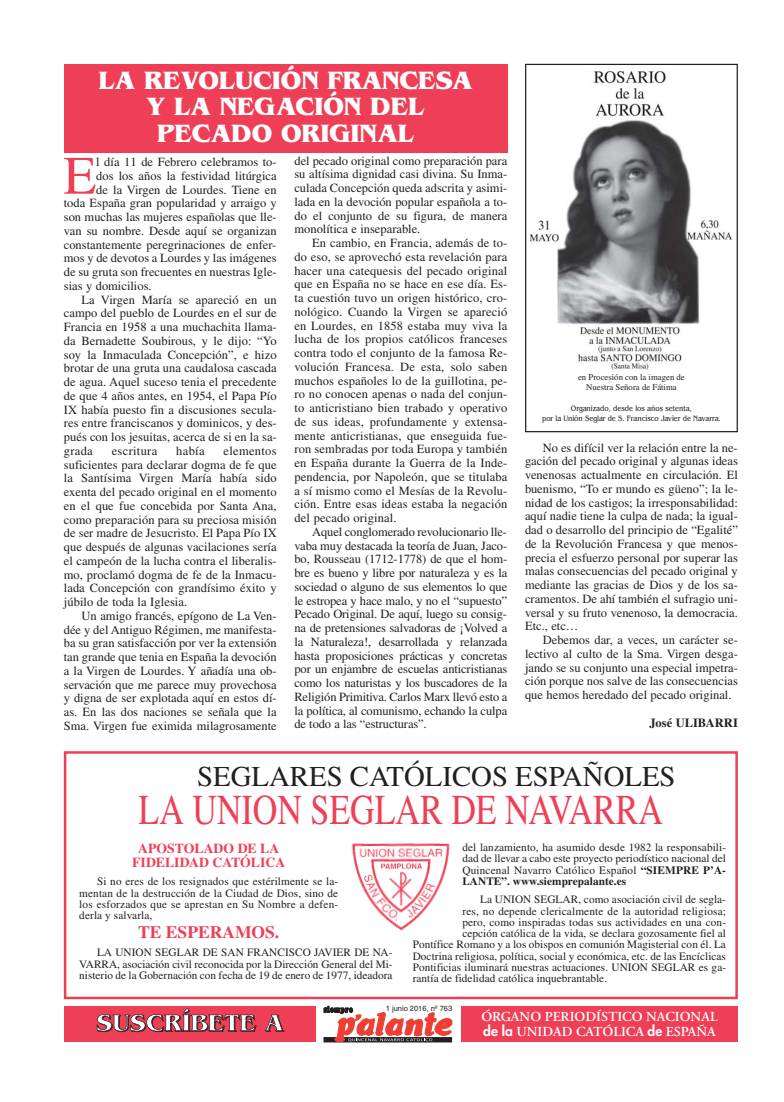
<style>
.page{position:relative;width:784px;height:1102px;background:#fff}
.page>*{position:absolute;margin:0;border:0;box-sizing:border-box;transform-origin:0 0}
.t1{font:54px "Times";color:#ef3f56}
.t2{font:42.5px "Times";color:#ef3f56;scale:.8 1}
.t3{font:28.75px "Times";color:#231f20}
.t4{font:700 26.25px/26.2px "Benguiat";color:#fff;text-align:center}
.t5{font:700 17.5px "Times";color:#ef3f56}
.t6{font:600 13.75px/15px "Adobe Garamond";color:#fff}
.t7{font:700 13.75px/14.1px "Times";color:#ef3f56;text-align:center}
.t8{font:12.5px/13.8px "Times";color:#231f20;text-align:justify}
.t9{font:700 12.5px "Times";color:#231f20}
.t10{font:12.5px "Times";letter-spacing:.025em;color:#231f20}
.t11{font:11.25px/11.2px "Times";letter-spacing:.005em;color:#231f20;text-align:justify}
.t12{font:8.75px/10.5px "Times";color:#231f20;text-align:center}
.t13{font:8.12px/9.8px "Benguiat";color:#231f20;text-align:center;scale:.85 1}
.t14{font:7.5px "Helvetica";color:#231f20}
.s1{font-weight:700}
.s2{font-family:"Futura";font-weight:800}
</style>
<div class="page">
<div style="left:64px;top:1006px;width:251px;height:36px;background:#ef3f56"></div>
<svg style="left:96px;top:1008px;width:187px;height:24px"></svg>
<div style="left:461px;top:1006px;width:276px;height:36px;background:#ef3f56"></div>
<svg style="left:323px;top:1006px;width:130px;height:36px"></svg>
<div style="left:64px;top:751px;width:673px;height:248px;border:2px solid #ef3f56"></div>
<img style="left:351px;top:843px;width:99px;height:88px">
<div style="left:64px;top:64px;width:443px;height:88px;background:#ef3f56"></div>
<div style="left:524px;top:64px;width:213px;height:368px;border:1px solid #231f20"></div>
<img style="left:529px;top:70px;width:203px;height:300px">
<h3 class="t4" style="left:98px;top:70px;width:375px">LA REVOLUCIÓN FRANCESA<br>Y LA NEGACIÓN DEL<br>PECADO ORIGINAL</h3>
<h1 class="t1" style="left:63px;top:156px;width:34px">E</h1>
<p class="t8" style="left:96px;top:156px;width:182px">l día 11 de Febrero celebramos to-</p>
<p class="t8" style="left:96px;top:170px;width:182px">dos los años la festividad litúrgica</p>
<p class="t8" style="left:96px;top:184px;width:182px">de la Virgen de Lourdes. Tiene en</p>
<p class="t8" style="left:64px;top:198px;width:214px">toda España gran popularidad y arraigo y</p>
<p class="t8" style="left:64px;top:211px;width:214px">son muchas las mujeres españolas que lle-</p>
<p class="t8" style="left:64px;top:225px;width:214px">van su nombre. Desde aquí se organizan</p>
<p class="t8" style="left:64px;top:239px;width:214px">constantemente peregrinaciones de enfer-</p>
<p class="t8" style="left:64px;top:253px;width:214px">mos y de devotos a Lourdes y las imágenes</p>
<p class="t8" style="left:64px;top:266px;width:214px">de su gruta son frecuentes en nuestras Igle-</p>
<p class="t8" style="left:64px;top:280px;width:89px">sias y domicilios.</p>
<p class="t8" style="left:81px;top:294px;width:196px">La Virgen María se apareció en un</p>
<p class="t8" style="left:64px;top:308px;width:214px">campo del pueblo de Lourdes en el sur de</p>
<p class="t8" style="left:64px;top:321px;width:214px">Francia en 1958 a una muchachita llama-</p>
<p class="t8" style="left:64px;top:335px;width:214px">da Bernadette Soubirous, y le dijo: “Yo</p>
<p class="t8" style="left:64px;top:349px;width:214px">soy la Inmaculada Concepción”, e hizo</p>
<p class="t8" style="left:64px;top:363px;width:214px">brotar de una gruta una caudalosa cascada</p>
<p class="t8" style="left:64px;top:376px;width:214px">de agua. Aquel suceso tenia el precedente</p>
<p class="t8" style="left:64px;top:390px;width:214px">de que 4 años antes, en 1954, el Papa Pío</p>
<p class="t8" style="left:64px;top:404px;width:214px">IX había puesto fin a discusiones secula-</p>
<p class="t8" style="left:64px;top:418px;width:214px">res entre franciscanos y dominicos, y des-</p>
<p class="t8" style="left:64px;top:431px;width:214px">pués con los jesuitas, acerca de si en la sa-</p>
<p class="t8" style="left:64px;top:445px;width:30px">grada</p>
<p class="t10" style="left:112px;top:446px;width:47px">escritura</p>
<p class="t8" style="left:176px;top:445px;width:30px">había</p>
<p class="t8" style="left:64px;top:445px;width:214px;text-indent:159px">elementos suficientes para declarar dogma de fe que la Santísima Virgen María había sido exenta del pecado original en el momento en el que fue concebida por Santa Ana, como preparación para su preciosa misión de ser madre de Jesucristo. El Papa Pío IX que después de algunas vacilaciones sería el campeón de la lucha contra el liberalis&shy;mo, proclamó dogma de fe de la Inmacu&shy;lada Concepción con grandísimo éxito y júbilo de toda la Iglesia.</p>
<p class="t8" style="left:64px;top:610px;width:214px;text-indent:18px">Un amigo francés, epígono de La Ven&shy;dée y del Antiguo Régimen, me manifesta&shy;ba su gran satisfacción por ver la extensión tan grande que tenia en España la devoción a la Virgen de Lourdes. Y añadía una ob&shy;servación que me parece muy provechosa y digna de ser explotada aquí en estos dí&shy;as. En las dos naciones se señala que la Sma. Virgen fue eximida milagrosamente</p>
<p class="t8" style="left:294px;top:155px;width:214px">del pecado original como preparación para su altísima dignidad casi divina. Su Inma&shy;culada Concepción queda adscrita y asimi&shy;lada en la devoción popular española a to&shy;do el conjunto de su figura, de manera monolítica e inseparable.</p>
<p class="t8" style="left:294px;top:237px;width:214px;text-indent:18px">En cambio, en Francia, además de to&shy;do eso, se aprovechó esta revelación para hacer una catequesis del pecado original que en España no se hace en ese día. Es&shy;ta cuestión tuvo un origen histórico, cro&shy;nológico. Cuando la Virgen se apareció en Lourdes, en 1858 estaba muy viva la lucha de los propios católicos franceses contra todo el conjunto de la famosa Re&shy;volución Francesa. De esta, solo saben muchos españoles lo de la guillotina, pe&shy;ro no conocen apenas o nada del conjun&shy;to anticristiano bien trabado y operativo de sus ideas, profundamente y extensa&shy;mente anticristianas, que enseguida fue&shy;ron sembradas por toda Europa y también en España durante la Guerra de la Inde&shy;pendencia, por Napoleón, que se titulaba a sí mismo como el Mesías de la Revolu&shy;ción. Entre esas ideas estaba la negación del pecado original.</p>
<p class="t8" style="left:294px;top:526px;width:214px;text-indent:18px">Aquel conglomerado revolucionario lle&shy;vaba muy destacada la teoría de Juan, Jaco&shy;bo, Rousseau (1712-1778) de que el hom&shy;bre es bueno y libre por naturaleza y es la sociedad o alguno de sus elementos lo que le estropea y hace malo, y no el “supuesto” Pecado Original. De aquí, luego su consig&shy;na de pretensiones salvadoras de ¡Volved a la Naturaleza!, desarrollada y relanzada hasta proposiciones prácticas y concretas por un enjambre de escuelas anticristianas como los naturistas y los buscadores de la Religión Primitiva. Carlos Marx llevó esto a la política, al comunismo, echando la culpa de todo a las “estructuras”.</p>
<p class="t12" style="left:577px;top:373px;width:108px">en Procesión con la imagen de<br>Nuestra Señora de Fátima</p>
<p class="t13" style="left:541px;top:404px;width:212px">Organizado, desde los años setenta,<br>por la Unión Seglar de S. Francisco Javier de Navarra.</p>
<p class="t8" style="left:524px;top:442px;width:214px;text-indent:18px">No es difícil ver la relación entre la ne&shy;gación del pecado original y algunas ideas venenosas actualmente en circulación. El buenismo, “To er mundo es güeno”; la le&shy;nidad de los castigos; la irresponsabilidad: aquí nadie tiene la culpa de nada; la igual&shy;dad o desarrollo del principio de “Egalité” de la Revolución Francesa y que menos&shy;precia el esfuerzo personal por superar las malas consecuencias del pecado original y mediante las gracias de Dios y de los sa&shy;cramentos. De ahí también el sufragio uni&shy;versal y su fruto venenoso, la democracia.<br>Etc., etc…</p>
<p class="t8" style="left:524px;top:634px;width:214px;text-indent:18px">Debemos dar, a veces, un carácter se&shy;lectivo al culto de la Sma. Virgen desga&shy;jando se su conjunto una especial impetra&shy;ción porque nos salve de las consecuencias que hemos heredado del pecado original.</p>
<p class="t9" style="left:649px;top:718px;width:90px">José ULIBARRI</p>
<h3 class="t3" style="left:197px;top:766px;width:479px">SEGLARES CATÓLICOS ESPAÑOLES</h3>
<h2 class="t2" style="left:138px;top:794px;width:656px">LA UNION SEGLAR DE NAVARRA</h2>
<p class="t7" style="left:132px;top:842px;width:154px">APOSTOLADO DE LA<br>FIDELIDAD CATÓLICA</p>
<p class="t11" style="left:79px;top:877px;width:260px;text-indent:18px">Si no eres de los resignados que estérilmente se la&shy;mentan de la destrucción de la Ciudad de Dios, sino de los esforzados que se aprestan en Su Nombre a defen&shy;derla y salvarla,</p>
<h3 class="t5" style="left:138px;top:926px;width:142px">TE ESPERAMOS.</h3>
<p class="t11" style="left:79px;top:948px;width:314px;text-indent:18px">LA UNION SEGLAR DE SAN FRANCISCO JAVIER DE NA-VARRA, asociación civil reconocida por la Dirección General del Mi&shy;nisterio de la Gobernación con fecha de 19 de enero de 1977, ideadora</p>
<p class="t11" style="left:462px;top:843px;width:265px">del lanzamiento, ha asumido desde 1982 la responsabili&shy;dad de llevar a cabo este proyecto periodístico nacional del Quincenal Navarro Católico Español <span class="s1">“SIEMPRE P’A-LANTE”. www.siemprepalante.es</span></p>
<p class="t11" style="left:480px;top:895px;width:247px">La UNION SEGLAR, como asociación civil de segla-</p>
<p class="t11" style="left:462px;top:906px;width:265px">res, no depende clericalmente de la autoridad religiosa;</p>
<p class="t11" style="left:462px;top:917px;width:265px">pero, como inspiradas todas sus actividades en una con-</p>
<p class="t11" style="left:462px;top:929px;width:265px">cepción católica de la vida, se declara gozosamente fiel al</p>
<p class="t11" style="left:412px;top:940px;width:314px">Pontífice Romano y a los obispos en comunión Magisterial con él. La</p>
<p class="t11" style="left:412px;top:951px;width:314px">Doctrina religiosa, política, social y económica, etc. de las Encíclicas</p>
<p class="t11" style="left:412px;top:962px;width:315px">Pontificias iluminará nuestras actuaciones. UNION SEGLAR es ga-</p>
<p class="t11" style="left:412px;top:974px;width:196px">rantía de fidelidad católica inquebrantable.</p>
<p class="t14" style="left:385px;top:1005px;width:68px">1 junio 2016, nº 763</p>
<p class="t6" style="left:481px;top:1010px;width:238px">ÓRGANO PERIODÍSTICO NACIONAL <span class="s2">de la</span> UNIDAD CATÓLICA <span class="s2">de</span> ESPAÑA</p>
</div>
